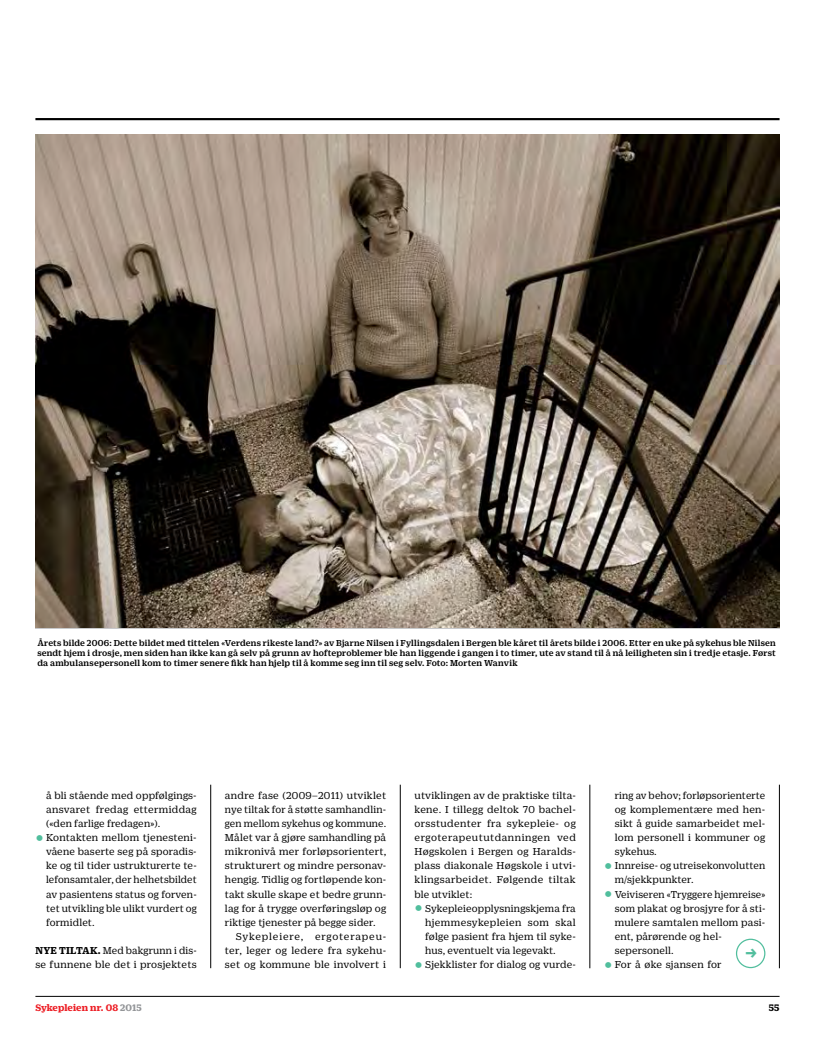
<style>
.page{position:relative;width:815px;height:1053px;background:#fff}
.page>*{position:absolute;margin:0;border:0;box-sizing:border-box;transform-origin:0 0}
.t1{font:700 22.5px "Morgan Sans Cond";color:#51be9d}
.t2{font:10.88px/14.1px "Duplicate Ionic";letter-spacing:.015em;color:#000;text-align:justify}
.t3{font:10.88px "Duplicate Ionic";letter-spacing:.065em;color:#000}
.t4{font:700 10.25px "Duplicate Ionic";letter-spacing:.005em;color:#ed1d24}
.t5{font:700 10.25px "Duplicate Ionic";color:#000}
.t6{font:500 9.38px/10px "Duplicate Ionic";letter-spacing:.015em;color:#000;text-align:justify}
.s1{font-weight:100;font-size:31.25px;color:#51be9d}
.s2{font-weight:700}
.s3{color:#939598}
</style>
<div class="page">
<hr style="left:35px;top:996px;width:745px;height:1px;background:#000">
<hr style="left:35px;top:118px;width:745px;height:2px;background:#000">
<img style="left:35px;top:134px;width:745px;height:493px">
<div style="left:736px;top:938px;width:29px;height:30px;border:1px solid #51be9d;border-radius:50%"></div>
<hr style="left:779px;top:784px;width:1px;height:184px;background:#000">
<hr style="left:210px;top:784px;width:1px;height:184px;background:#000">
<hr style="left:400px;top:784px;width:1px;height:184px;background:#000">
<hr style="left:590px;top:784px;width:1px;height:184px;background:#000">
<p class="t6" style="left:37px;top:637px;width:740px">Årets bilde 2006: Dette bildet med tittelen «Verdens rikeste land?» av Bjarne Nilsen i Fyllingsdalen i Bergen ble kåret til årets bilde i 2006. Etter en uke på sykehus ble Nilsen sendt hjem i drosje, men siden han ikke kan gå selv på grunn av hofteproblemer ble han liggende i gangen i to timer, ute av stand til å nå leiligheten sin i tredje etasje. Først da ambulansepersonell kom to timer senere fikk han hjelp til å komme seg inn til seg selv. Foto: Morten Wanvik</p>
<p class="t2" style="left:46px;top:787px;width:152px">å bli stående med oppfølgings&shy;ansvaret fredag ettermiddag («den farlige fredagen»).</p>
<p class="t2" style="left:46px;top:829px;width:152px;text-indent:-11px"><span class="s1">•</span> Kontakten mellom tjenesteni&shy;våene baserte seg på sporadis&shy;ke og til tider ustrukturerte te&shy;lefonsamtaler, der helhetsbildet av pasientens status og forven&shy;tet utvikling ble ulikt vurdert og formidlet.</p>
<p class="t2" style="left:35px;top:942px;width:163px"><span class="s2">NYE TILTAK.</span> Med bakgrunn i dis&shy;se funnene ble det i prosjektets</p>
<h1 class="t1" style="left:745px;top:939px;width:14px">→</h1>
<p class="t2" style="left:225px;top:787px;width:163px">andre fase (2009–2011) utviklet</p>
<p class="t2" style="left:225px;top:801px;width:163px">nye tiltak for å støtte samhandlin-</p>
<p class="t2" style="left:225px;top:815px;width:163px">gen mellom sykehus og kommune.</p>
<p class="t2" style="left:225px;top:829px;width:163px">Målet var å gjøre samhandling på</p>
<p class="t2" style="left:225px;top:843px;width:163px">mikronivå mer forløpsorientert,</p>
<p class="t2" style="left:225px;top:857px;width:163px">strukturert og mindre personav-</p>
<p class="t2" style="left:225px;top:871px;width:163px">hengig. Tidlig og fortløpende kon-</p>
<p class="t2" style="left:225px;top:886px;width:163px">takt skulle skape et bedre grunn-</p>
<p class="t2" style="left:225px;top:900px;width:163px">lag for å trygge overføringsløp og</p>
<p class="t2" style="left:225px;top:914px;width:152px">riktige tjenester på begge sider.</p>
<p class="t3" style="left:236px;top:928px;width:152px">Sykepleiere, ergoterapeu-</p>
<p class="t2" style="left:225px;top:942px;width:163px">ter, leger og ledere fra sykehu-</p>
<p class="t2" style="left:225px;top:956px;width:163px">set og kommune ble involvert i</p>
<p class="t2" style="left:615px;top:787px;width:152px">ring av behov; forløpsorienterte og komplementære med hen&shy;sikt å guide samarbeidet mel&shy;lom personell i kommuner og sykehus.</p>
<p class="t2" style="left:615px;top:857px;width:152px;text-indent:-11px"><span class="s1">•</span> Innreise- og utreisekonvolutten m/sjekkpunkter.</p>
<p class="t2" style="left:615px;top:886px;width:152px;text-align:left;text-indent:-11px"><span class="s1">•</span> Veiviseren «Tryggere hjemreise» som plakat og brosjyre for å sti&shy;mulere samtalen mellom pasi&shy;ent, pårørende og hel&shy;sepersonell.</p>
<p class="t2" style="left:604px;top:956px;width:119px"><span class="s1">•</span> For å øke sjansen for</p>
<p class="t2" style="left:415px;top:787px;width:163px">utviklingen av de praktiske tilta&shy;kene. I tillegg deltok 70 bachel&shy;orsstudenter fra sykepleie- og ergoterapeututdanningen ved Høgskolen i Bergen og Haralds&shy;plass diakonale Høgskole i utvi&shy;klingsarbeidet. Følgende tiltak ble utviklet:</p>
<p class="t2" style="left:425px;top:900px;width:152px;text-indent:-11px"><span class="s1">•</span> Sykepleieopplysningskjema fra hjemmesykepleien som skal følge pasient fra hjem til syke&shy;hus, eventuelt via legevakt.</p>
<p class="t2" style="left:415px;top:956px;width:163px"><span class="s1">•</span> Sjekklister for dialog og vurde-</p>
<p class="t4" style="left:35px;top:999px;width:108px">Sykepleien nr. 08 <span class="s3">2015</span></p>
<p class="t5" style="left:769px;top:999px;width:12px">55</p>
</div>
